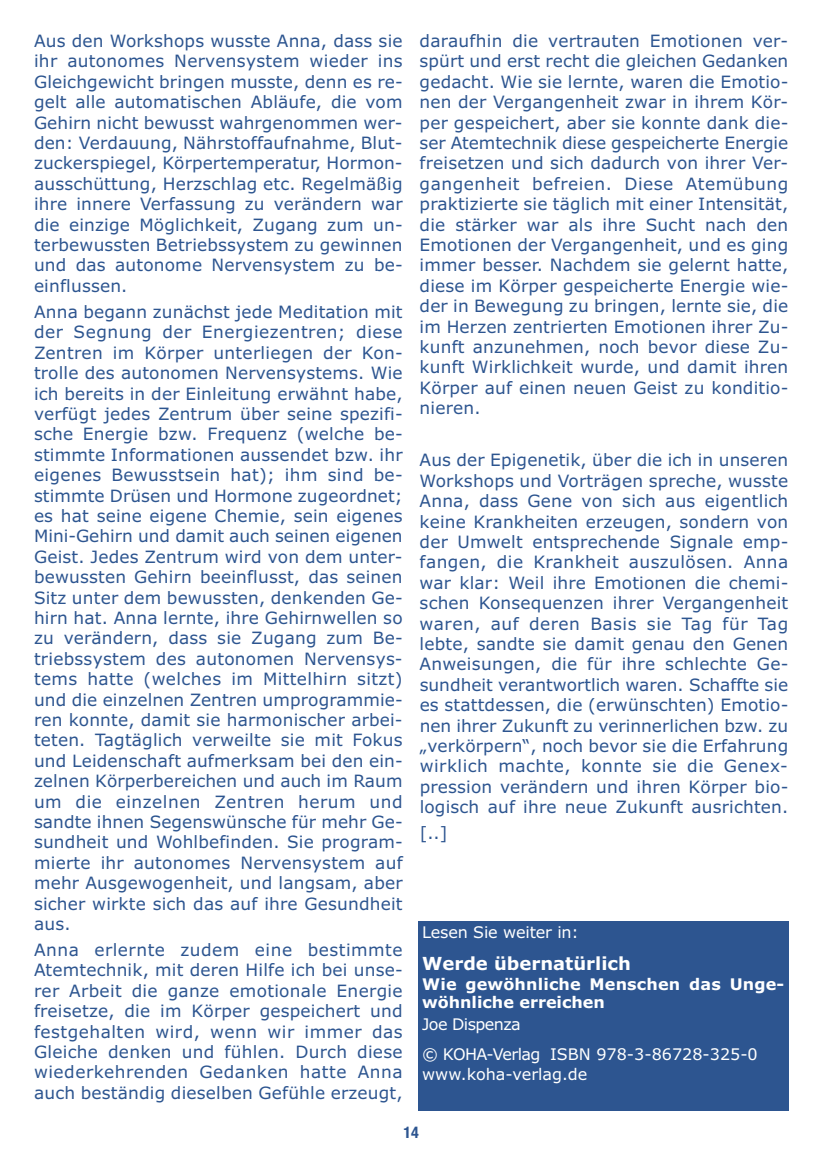
<style>
.page{position:relative;width:828px;height:1168px;background:#fff}
.page>*{position:absolute;margin:0;border:0;box-sizing:border-box;transform-origin:0 0}
.t1{font:700 18px "Verdana";color:#fff}
.t2{font:17px/20.4px "Verdana";letter-spacing:.01em;color:#2d5590;text-align:justify}
.t3{font:700 16px/18px "Verdana";letter-spacing:.01em;color:#fff}
.t4{font:16px/30px "Verdana";letter-spacing:-.035em;color:#fff}
.t5{font:16px "Verdana";letter-spacing:-.01em;color:#fff}
.t6{font:700 condensed 16px "Helvetica Neue LT";color:#2d5590}
</style>
<div class="page">
<div style="left:418px;top:922px;width:370px;height:189px;background:#2d5590"></div>
<p class="t2" style="left:34px;top:31px;width:370px">Aus den Workshops wusste Anna, dass sie ihr autonomes Nervensystem wieder ins Gleichgewicht bringen musste, denn es re&shy;gelt alle automatischen Abläufe, die vom Gehirn nicht bewusst wahrgenommen wer&shy;den: Verdauung, Nährstoffaufnahme, Blut&shy;zuckerspiegel, Körpertemperatur, Hormon&shy;ausschüttung, Herzschlag etc. Regelmäßig ihre innere Verfassung zu verändern war die einzige Möglichkeit, Zugang zum un&shy;terbewussten Betriebssystem zu gewinnen und das autonome Nervensystem zu be&shy;einflussen.</p>
<p class="t2" style="left:34px;top:302px;width:370px">Anna begann zunächst jede Meditation mit der Segnung der Energiezentren; diese Zentren im Körper unterliegen der Kon&shy;trolle des autonomen Nervensystems. Wie ich bereits in der Einleitung erwähnt habe, verfügt jedes Zentrum über seine spezifi&shy;sche Energie bzw. Frequenz (welche be&shy;stimmte Informationen aussendet bzw. ihr eigenes Bewusstsein hat); ihm sind be&shy;stimmte Drüsen und Hormone zugeordnet; es hat seine eigene Chemie, sein eigenes Mini-Gehirn und damit auch seinen eigenen Geist. Jedes Zentrum wird von dem unter&shy;bewussten Gehirn beeinflusst, das seinen Sitz unter dem bewussten, denkenden Ge&shy;hirn hat. Anna lernte, ihre Gehirnwellen so zu verändern, dass sie Zugang zum Be&shy;triebssystem des autonomen Nervensys&shy;tems hatte (welches im Mittelhirn sitzt) und die einzelnen Zentren umprogrammie&shy;ren konnte, damit sie harmonischer arbei&shy;teten. Tagtäglich verweilte sie mit Fokus und Leidenschaft aufmerksam bei den ein&shy;zelnen Körperbereichen und auch im Raum um die einzelnen Zentren herum und sandte ihnen Segenswünsche für mehr Ge&shy;sundheit und Wohlbefinden. Sie program&shy;mierte ihr autonomes Nervensystem auf mehr Ausgewogenheit, und langsam, aber sicher wirkte sich das auf ihre Gesundheit aus.</p>
<p class="t2" style="left:34px;top:940px;width:370px">Anna erlernte zudem eine bestimmte Atemtechnik, mit deren Hilfe ich bei unse&shy;rer Arbeit die ganze emotionale Energie freisetze, die im Körper gespeichert und festgehalten wird, wenn wir immer das Gleiche denken und fühlen. Durch diese wiederkehrenden Gedanken hatte Anna auch beständig dieselben Gefühle erzeugt,</p>
<p class="t2" style="left:420px;top:31px;width:370px">daraufhin die vertrauten Emotionen ver&shy;spürt und erst recht die gleichen Gedanken gedacht. Wie sie lernte, waren die Emotio&shy;nen der Vergangenheit zwar in ihrem Kör&shy;per gespeichert, aber sie konnte dank die&shy;ser Atemtechnik diese gespeicherte Energie freisetzen und sich dadurch von ihrer Ver&shy;gangenheit befreien. Diese Atemübung praktizierte sie täglich mit einer Intensität, die stärker war als ihre Sucht nach den Emotionen der Vergangenheit, und es ging immer besser. Nachdem sie gelernt hatte, diese im Körper gespeicherte Energie wie&shy;der in Bewegung zu bringen, lernte sie, die im Herzen zentrierten Emotionen ihrer Zu&shy;kunft anzunehmen, noch bevor diese Zu&shy;kunft Wirklichkeit wurde, und damit ihren Körper auf einen neuen Geist zu konditio&shy;nieren.</p>
<p class="t2" style="left:420px;top:450px;width:370px">Aus der Epigenetik, über die ich in unseren Workshops und Vorträgen spreche, wusste Anna, dass Gene von sich aus eigentlich keine Krankheiten erzeugen, sondern von der Umwelt entsprechende Signale emp&shy;fangen, die Krankheit auszulösen. Anna war klar: Weil ihre Emotionen die chemi&shy;schen Konsequenzen ihrer Vergangenheit waren, auf deren Basis sie Tag für Tag lebte, sandte sie damit genau den Genen Anweisungen, die für ihre schlechte Ge&shy;sundheit verantwortlich waren. Schaffte sie es stattdessen, die (erwünschten) Emotio&shy;nen ihrer Zukunft zu verinnerlichen bzw. zu „verkörpern“, noch bevor sie die Erfahrung wirklich machte, konnte sie die Genex&shy;pression verändern und ihren Körper bio&shy;logisch auf ihre neue Zukunft ausrichten.</p>
<p class="t2" style="left:420px;top:823px;width:29px">[..]</p>
<p class="t5" style="left:422px;top:923px;width:158px">Lesen Sie weiter in:</p>
<p class="t1" style="left:422px;top:953px;width:210px">Werde übernatürlich</p>
<p class="t3" style="left:422px;top:975px;width:364px">Wie gewöhnliche Menschen das Unge&shy;wöhnliche erreichen</p>
<p class="t4" style="left:422px;top:1009px;width:337px">Joe Dispenza<br>© KOHA-Verlag ISBN 978-3-86728-325-0</p>
<p class="t5" style="left:422px;top:1065px;width:167px">www.koha-verlag.de</p>
<p class="t6" style="left:403px;top:1123px;width:17px">14</p>
</div>
